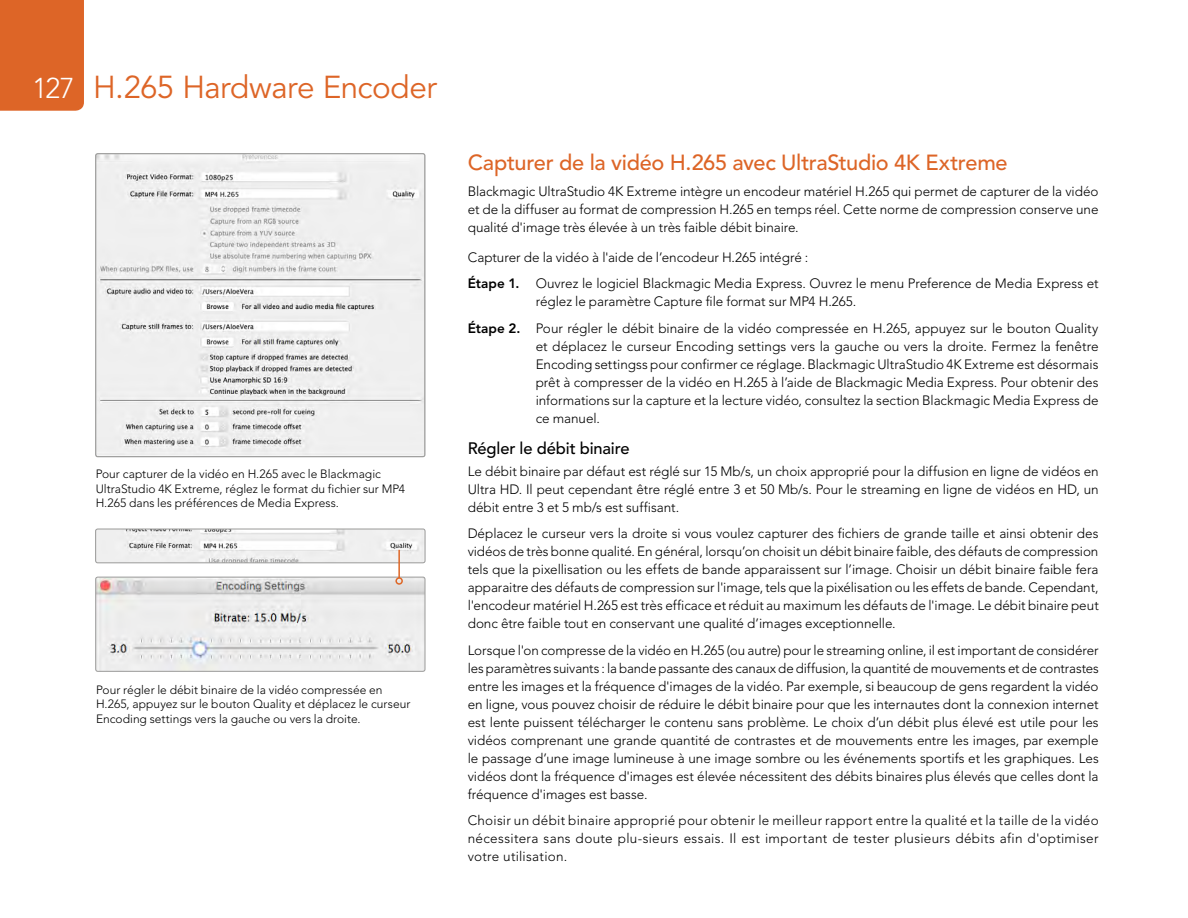
<style>
.page{position:relative;width:1188px;height:918px;background:#fff}
.page>*{position:absolute;margin:0;border:0;box-sizing:border-box;transform-origin:0 0}
.t1{font:31.5px "Avenir";letter-spacing:-.02em;color:#dd6527}
.t2{font:500 21.75px "Avenir";letter-spacing:-.015em;color:#dd6527}
.t3{font:500 16.5px "Avenir";letter-spacing:-.01em;color:#000}
.t4{font:300 13.5px/18px "Avenir";color:#000;text-align:justify}
.t5{font:300 12px/14.4px "Avenir";color:#000}
.s1{font-weight:300;font-size:28.5px;color:#fff}
.s2{font-weight:800}
</style>
<div class="page">
<div style="left:0;top:0;width:84px;height:111px;background:#dd6527"></div>
<svg style="left:97px;top:155px;width:328px;height:302px"></svg>
<div style="left:95px;top:153px;width:330px;height:304px;border:1px solid #9e9e9d;border-radius:2px"></div>
<svg style="left:97px;top:530px;width:327px;height:31px"></svg>
<div style="left:95px;top:528px;width:331px;height:35px;border:1px solid #9e9e9d;border-radius:2px"></div>
<img style="left:97px;top:579px;width:327px;height:91px">
<div style="left:95px;top:577px;width:331px;height:95px;border:1px solid #9e9e9d;border-radius:2px"></div>
<hr style="left:398px;top:550px;width:2px;height:28px;background:#de6625">
<div style="left:395px;top:577px;width:8px;height:8px;border:1px solid #de6625;border-radius:50%"></div>
<h1 class="t1" style="left:33px;top:69px;width:406px"><span class="s1">127</span> H.265 Hardware Encoder</h1>
<p class="t5" style="left:96px;top:467px;width:311px">Pour capturer de la vidéo en H.265 avec le Blackmagic<br>UltraStudio 4K Extreme, réglez le format du fichier sur MP4<br>H.265 dans les préférences de Media Express.</p>
<p class="t5" style="left:96px;top:683px;width:316px">Pour régler le débit binaire de la vidéo compressée en<br>H.265, appuyez sur le bouton Quality et déplacez le curseur<br>Encoding settings vers la gauche ou vers la droite.</p>
<h2 class="t2" style="left:468px;top:150px;width:542px">Capturer de la vidéo H.265 avec UltraStudio 4K Extreme</h2>
<p class="t4" style="left:468px;top:183px;width:632px">Blackmagic UltraStudio 4K Extreme intègre un encodeur matériel H.265 qui permet de capturer de la vidéo et de la diffuser au format de compression H.265 en temps réel. Cette norme de compression conserve une qualité d'image très élevée à un très faible débit binaire.</p>
<p class="t4" style="left:468px;top:244px;width:633px;line-height:26.5px">Capturer de la vidéo à l'aide de l’encodeur H.265 intégré :<br><span class="s2">Étape 1.</span> Ouvrez le logiciel Blackmagic Media Express. Ouvrez le menu Preference de Media Express et</p>
<p class="t4" style="left:468px;top:288px;width:632px;line-height:26.5px;text-indent:68px">réglez le paramètre Capture file format sur MP4 H.265.<br><span class="s2">Étape 2.</span> Pour régler le débit binaire de la vidéo compressée en H.265, appuyez sur le bouton Quality</p>
<p class="t4" style="left:536px;top:337px;width:565px">et déplacez le curseur Encoding settings vers la gauche ou vers la droite. Fermez la fenêtre Encoding settingss pour confirmer ce réglage. Blackmagic UltraStudio 4K Extreme est désormais prêt à compresser de la vidéo en H.265 à l’aide de Blackmagic Media Express. Pour obtenir des informations sur la capture et la lecture vidéo, consultez la section Blackmagic Media Express de ce manuel.</p>
<p class="t3" style="left:468px;top:438px;width:164px">Régler le débit binaire</p>
<p class="t4" style="left:468px;top:462px;width:633px">Le débit binaire par défaut est réglé sur 15 Mb/s, un choix approprié pour la diffusion en ligne de vidéos en Ultra HD. Il peut cependant être réglé entre 3 et 50 Mb/s. Pour le streaming en ligne de vidéos en HD, un débit entre 3 et 5 mb/s est suffisant.</p>
<p class="t4" style="left:468px;top:525px;width:633px">Déplacez le curseur vers la droite si vous voulez capturer des fichiers de grande taille et ainsi obtenir des vidéos de très bonne qualité. En général, lorsqu’on choisit un débit binaire faible, des défauts de compression tels que la pixellisation ou les effets de bande apparaissent sur l’image. Choisir un débit binaire faible fera apparaitre des défauts de compression sur l'image, tels que la pixélisation ou les effets de bande. Cependant, l'encodeur matériel H.265 est très efficace et réduit au maximum les défauts de l'image. Le débit binaire peut donc être faible tout en conservant une qualité d’images exceptionnelle.</p>
<p class="t4" style="left:468px;top:641px;width:633px">Lorsque l'on compresse de la vidéo en H.265 (ou autre) pour le streaming online, il est important de considérer les paramètres suivants : la bande passante des canaux de diffusion, la quantité de mouvements et de contrastes entre les images et la fréquence d'images de la vidéo. Par exemple, si beaucoup de gens regardent la vidéo en ligne, vous pouvez choisir de réduire le débit binaire pour que les internautes dont la connexion internet est lente puissent télécharger le contenu sans problème. Le choix d’un débit plus élevé est utile pour les vidéos comprenant une grande quantité de contrastes et de mouvements entre les images, par exemple le passage d’une image lumineuse à une image sombre ou les événements sportifs et les graphiques. Les vidéos dont la fréquence d'images est élevée nécessitent des débits binaires plus élevés que celles dont la fréquence d'images est basse.</p>
<p class="t4" style="left:468px;top:812px;width:633px">Choisir un débit binaire approprié pour obtenir le meilleur rapport entre la qualité et la taille de la vidéo nécessitera sans doute plu-sieurs essais. Il est important de tester plusieurs débits afin d'optimiser votre utilisation.</p>
</div>
